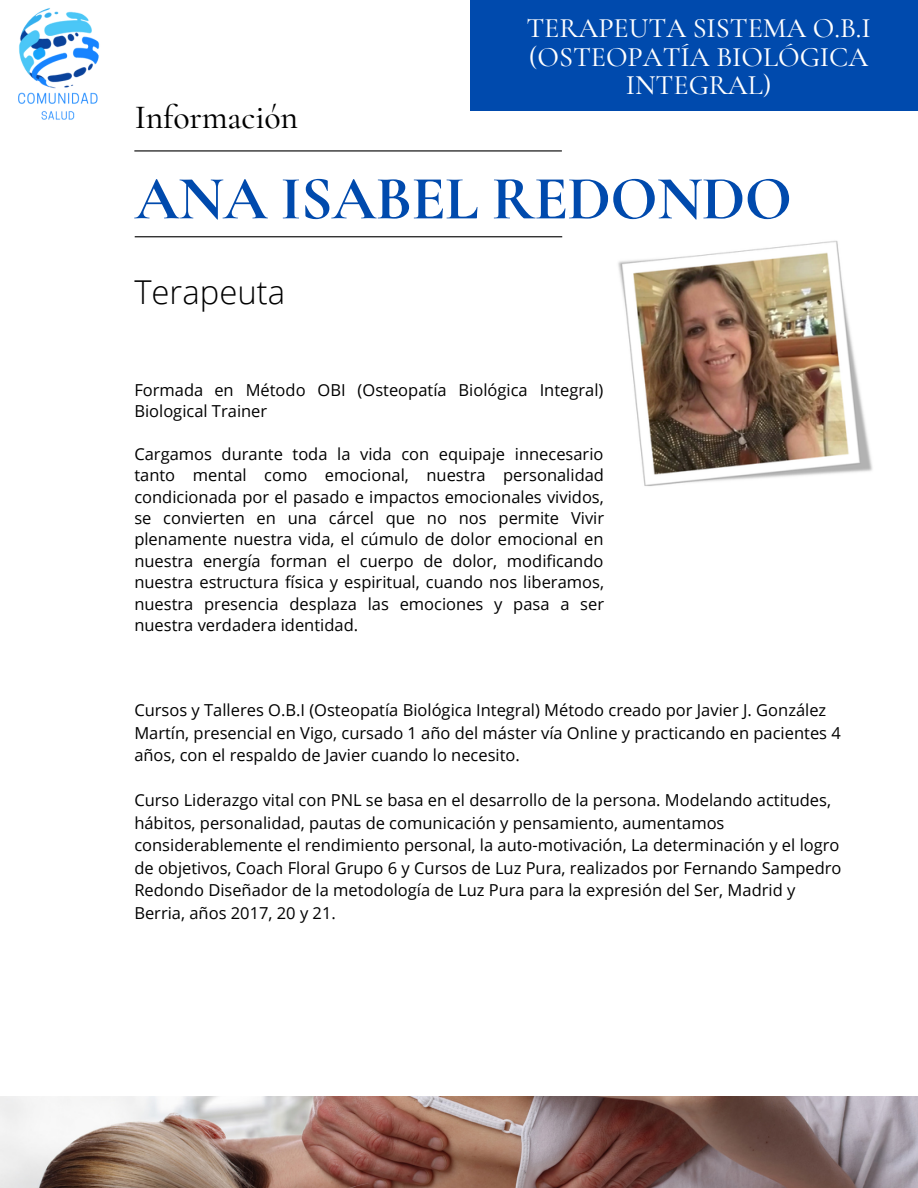
<style>
.page{position:relative;width:918px;height:1188px;background:#fff}
.page>*{position:absolute;margin:0;border:0;box-sizing:border-box;transform-origin:0 0}
.t1{font:700 62.1px "Cormorant Garamond";letter-spacing:-.015em;color:#004aad}
.t2{font:500 33.9px "Cormorant Garamond";letter-spacing:-.005em;color:#000}
.t3{font:300 32.85px "Open Sans";color:#000}
.t4{font:500 28.2px/28.5px "Cormorant Garamond";color:#fff;text-align:center}
.t5{font:16.5px/21.3px "Open Sans";color:#000}
</style>
<div class="page">
<hr style="left:134px;top:150px;width:428px;height:1px;background:#000">
<hr style="left:135px;top:236px;width:427px;height:1px;background:#000">
<div style="left:470px;top:0;width:448px;height:111px;background:#004aad"></div>
<img style="left:618px;top:240px;width:255px;height:246px">
<img style="left:18px;top:8px;width:135px;height:144px">
<img style="left:0;top:1096px;width:918px;height:92px">
<h2 class="t2" style="left:135px;top:97px;width:165px">Información</h2>
<h3 class="t4" style="left:526px;top:14px;width:346px">TERAPEUTA SISTEMA O.B.I (OSTEOPATÍA BIOLÓGICA<br>INTEGRAL)</h3>
<h1 class="t1" style="left:135px;top:161px;width:659px">ANA ISABEL REDONDO</h1>
<h3 class="t3" style="left:134px;top:269px;width:152px">Terapeuta</h3>
<p class="t5" style="left:134px;top:379px;width:471px">Formada en Método OBI (Osteopatía Biológica Integral)<br>Biological Trainer</p>
<p class="t5" style="left:134px;top:443px;width:471px;text-align:justify">Cargamos durante toda la vida con equipaje innecesario tanto mental como emocional, nuestra personalidad condicionada por el pasado e impactos emocionales vividos, se convierten en una cárcel que no nos permite Vivir plenamente nuestra vida, el cúmulo de dolor emocional en nuestra energía forman el cuerpo de dolor, modificando nuestra estructura física y espiritual, cuando nos liberamos, nuestra presencia desplaza las emociones y pasa a ser nuestra verdadera identidad.</p>
<p class="t5" style="left:134px;top:699px;width:708px;line-height:22.5px">Cursos y Talleres O.B.I (Osteopatía Biológica Integral) Método creado por Javier J. González<br>Martín, presencial en Vigo, cursado 1 año del máster vía Online y practicando en pacientes 4 años, con el respaldo de Javier cuando lo necesito.</p>
<p class="t5" style="left:134px;top:789px;width:709px;line-height:22.5px">Curso Liderazgo vital con PNL se basa en el desarrollo de la persona. Modelando actitudes, hábitos, personalidad, pautas de comunicación y pensamiento, aumentamos considerablemente el rendimiento personal, la auto-motivación, La determinación y el logro de objetivos, Coach Floral Grupo 6 y Cursos de Luz Pura, realizados por Fernando Sampedro Redondo Diseñador de la metodología de Luz Pura para la expresión del Ser, Madrid y Berria, años 2017, 20 y 21.</p>
</div>
